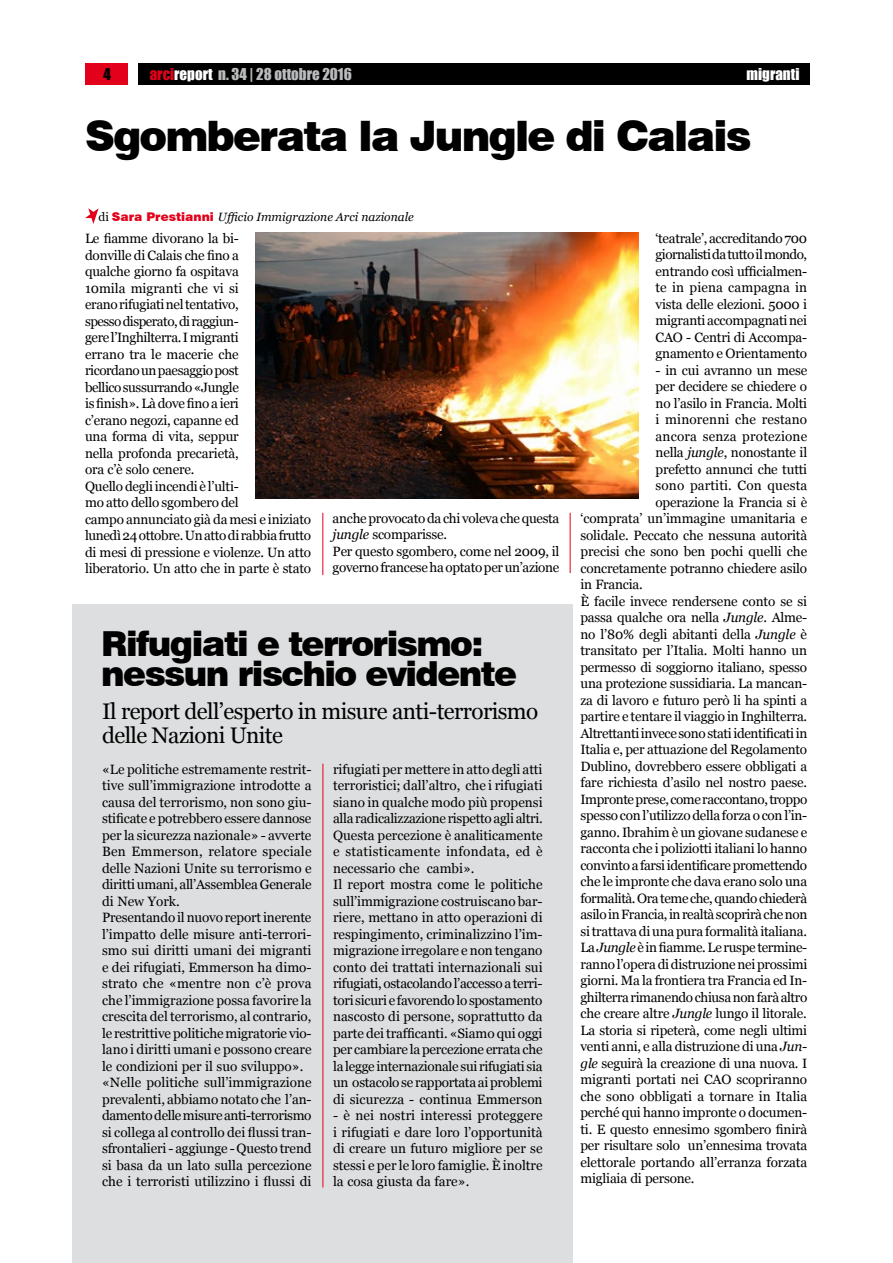
<style>
.page{position:relative;width:893px;height:1263px;background:#fff}
.page>*{position:absolute;margin:0;border:0;box-sizing:border-box;transform-origin:0 0}
.t1{font:900 42px "Swiss 721 BT";letter-spacing:-.045em;color:#000}
.t2{font:900 34.5px/30px "Swiss 721 BT";letter-spacing:-.045em;color:#000}
.t3{font:22.5px/24px "Georgia";letter-spacing:-.025em;color:#000}
.t4{font:15px "Impact";color:#b9bbbc}
.t5{font:15px "Impact";color:#fff}
.t6{font:15px "Impact";color:#000}
.t7{font:13.5px/16.5px "Georgia";letter-spacing:-.015em;color:#000}
.t8{font:13.5px "Georgia";letter-spacing:.01em;color:#000}
.t9{font:13.5px "Georgia";letter-spacing:-.035em;color:#000}
.t10{font:italic 12px "Georgia";color:#000}
.s1{color:#e2001a}
.s2{color:#fff}
.s3{font-style:normal}
.s4{font-family:"Swiss 721 BT";font-weight:900;font-style:normal;color:#e2001a}
.s5{font-style:italic}
</style>
<div class="page">
<div style="left:138px;top:64px;width:672px;height:21px;background:#000"></div>
<div style="left:85px;top:64px;width:43px;height:21px;background:#e2001a"></div>
<div style="left:72px;top:605px;width:501px;height:658px;background:#dddedf"></div>
<hr style="left:570px;top:513px;width:1px;height:60px;background:#e2001a">
<svg style="left:85px;top:208px;width:14px;height:16px"></svg>
<hr style="left:323px;top:764px;width:1px;height:423px;background:#e2001a">
<img style="left:256px;top:233px;width:383px;height:266px">
<hr style="left:322px;top:513px;width:1px;height:62px;background:#e2001a">
<p class="t6" style="left:104px;top:62px;width:9px">4</p>
<p class="t4" style="left:150px;top:62px;width:204px"><span class="s1">arci</span><span class="s2">report</span> n. 34 | 28 ottobre 2016</p>
<p class="t5" style="left:746px;top:62px;width:54px">migranti</p>
<h1 class="t1" style="left:85px;top:111px;width:668px">Sgomberata la Jungle di Calais</h1>
<p class="t10" style="left:99px;top:209px;width:317px"><span class="s3">di</span> <span class="s4">Sara Prestianni</span> Ufficio Immigrazione Arci nazionale</p>
<p class="t7" style="left:85px;top:230px;width:228px">Le fiamme divorano la bi-<br>donville di Calais che fino a<br>qualche giorno fa ospitava<br>10mila migranti che vi si<br>erano rifugiati nel tentativo,<br>spesso disperato, di raggiun-<br>gere l’Inghilterra. I migranti<br>errano tra le macerie che<br>ricordano un paesaggio post<br>bellico sussurrando «Jungle<br>is finish». Là dove fino a ieri<br>c’erano negozi, capanne ed<br>una forma di vita, seppur<br>nella profonda precarietà,<br>ora c’è solo cenere.<br>Quello degli incendi è l’ulti-<br>mo atto dello sgombero del<br>campo annunciato già da mesi e iniziato lunedì 24 ottobre. Un atto di rabbia frutto di mesi di pressione e violenze. Un atto liberatorio. Un atto che in parte è stato</p>
<p class="t7" style="left:333px;top:510px;width:228px">anche provocato da chi voleva che questa <span class="s5">jungle</span> scomparisse.<br>Per questo sgombero, come nel 2009, il governo francese ha optato per un’azione</p>
<h2 class="t2" style="left:101px;top:628px;width:417px">Rifugiati e terrorismo: nessun rischio evidente</h2>
<h3 class="t3" style="left:102px;top:700px;width:438px">Il report dell’esperto in misure anti-terrorismo delle Nazioni Unite</h3>
<p class="t7" style="left:102px;top:761px;width:211px">«Le politiche estremamente restrit&shy;tive sull’immigrazione introdotte a causa del terrorismo, non sono giu&shy;stificate e potrebbero essere dannose per la sicurezza nazionale» - avverte Ben Emmerson, relatore speciale delle Nazioni Unite su terrorismo e diritti umani, all’Assemblea Generale di New York.<br>Presentando il nuovo report inerente l’impatto delle misure anti-terrori&shy;smo sui diritti umani dei migranti e dei rifugiati, Emmerson ha dimo&shy;strato che «mentre non c’è prova che l’immigrazione possa favorire la crescita del terrorismo, al contrario, le restrittive politiche migratorie vio&shy;lano i diritti umani e possono creare le condizioni per il suo sviluppo». «Nelle politiche sull’immigrazione prevalenti, abbiamo notato che l’an&shy;damento delle misure anti-terrorismo si collega al controllo dei flussi tran&shy;sfrontalieri - aggiunge - Questo trend si basa da un lato sulla percezione che i terroristi utilizzino i flussi di</p>
<p class="t7" style="left:333px;top:761px;width:211px">rifugiati per mettere in atto degli atti terroristici; dall’altro, che i rifugiati siano in qualche modo più propensi alla radicalizzazione rispetto agli altri.<br>Questa percezione è analiticamente e statisticamente infondata, ed è necessario che cambi».<br>Il report mostra come le politiche sull’immigrazione costruiscano bar&shy;riere, mettano in atto operazioni di respingimento, criminalizzino l’im&shy;migrazione irregolare e non tengano conto dei trattati internazionali sui rifugiati, ostacolando l’accesso a terri&shy;tori sicuri e favorendo lo spostamento nascosto di persone, soprattutto da parte dei trafficanti. «Siamo qui oggi per cambiare la percezione errata che la legge internazionale sui rifugiati sia un ostacolo se rapportata ai problemi di sicurezza - continua Emmerson</p>
<p class="t7" style="left:333px;top:1108px;width:211px;text-align:justify">- è nei nostri interessi proteggere i rifugiati e dare loro l’opportunità di creare un futuro migliore per se stessi e per le loro famiglie. È inoltre la cosa giusta da fare».</p>
<p class="t7" style="left:656px;top:230px;width:153px;text-align:justify">‘teatrale’, accreditando 700 giornalisti da tutto il mondo, entrando così ufficialmen&shy;te in piena campagna in vista delle elezioni. 5000 i migranti accompagnati nei CAO - Centri di Accompa&shy;gnamento e Orientamento</p>
<p class="t7" style="left:656px;top:362px;width:153px">- in cui avranno un mese</p>
<p class="t7" style="left:656px;top:379px;width:153px">per decidere se chiedere o</p>
<p class="t7" style="left:656px;top:395px;width:153px">no l’asilo in Francia. Molti</p>
<p class="t8" style="left:656px;top:412px;width:153px">i minorenni che restano</p>
<p class="t8" style="left:656px;top:428px;width:153px">ancora senza protezione</p>
<p class="t7" style="left:656px;top:445px;width:153px">nella <span class="s5">jungle</span>, nonostante il</p>
<p class="t7" style="left:656px;top:461px;width:153px">prefetto annunci che tutti</p>
<p class="t8" style="left:656px;top:478px;width:153px">sono partiti. Con questa</p>
<p class="t7" style="left:656px;top:494px;width:153px">operazione la Francia si è</p>
<p class="t7" style="left:580px;top:511px;width:228px">‘comprata’ un’immagine umanitaria e</p>
<p class="t7" style="left:580px;top:527px;width:228px">solidale. Peccato che nessuna autorità</p>
<p class="t7" style="left:580px;top:544px;width:228px">precisi che sono ben pochi quelli che</p>
<p class="t7" style="left:580px;top:560px;width:228px">concretamente potranno chiedere asilo</p>
<p class="t7" style="left:580px;top:577px;width:64px">in Francia.</p>
<p class="t7" style="left:580px;top:593px;width:228px">È facile invece rendersene conto se si</p>
<p class="t7" style="left:580px;top:610px;width:228px">passa qualche ora nella <span class="s5">Jungle</span>. Alme-</p>
<p class="t7" style="left:580px;top:626px;width:228px">no l’80% degli abitanti della <span class="s5">Jungle</span> è</p>
<p class="t7" style="left:580px;top:643px;width:228px">transitato per l’Italia. Molti hanno un</p>
<p class="t7" style="left:580px;top:659px;width:228px">permesso di soggiorno italiano, spesso</p>
<p class="t7" style="left:580px;top:676px;width:228px">una protezione sussidiaria. La mancan-</p>
<p class="t7" style="left:580px;top:692px;width:228px">za di lavoro e futuro però li ha spinti a</p>
<p class="t7" style="left:580px;top:709px;width:228px">partire e tentare il viaggio in Inghilterra.</p>
<p class="t7" style="left:580px;top:725px;width:228px">Altrettanti invece sono stati identificati in</p>
<p class="t7" style="left:580px;top:742px;width:228px">Italia e, per attuazione del Regolamento</p>
<p class="t7" style="left:580px;top:758px;width:228px">Dublino, dovrebbero essere obbligati a</p>
<p class="t7" style="left:580px;top:775px;width:228px">fare richiesta d’asilo nel nostro paese.</p>
<p class="t9" style="left:580px;top:791px;width:228px">Impronte prese, come raccontano, troppo</p>
<p class="t7" style="left:580px;top:808px;width:228px">spesso con l’utilizzo della forza o con l’in-</p>
<p class="t7" style="left:580px;top:824px;width:228px">ganno. Ibrahim è un giovane sudanese e</p>
<p class="t7" style="left:580px;top:841px;width:228px">racconta che i poliziotti italiani lo hanno</p>
<p class="t7" style="left:580px;top:857px;width:228px">convinto a farsi identificare promettendo</p>
<p class="t7" style="left:580px;top:874px;width:228px">che le impronte che dava erano solo una</p>
<p class="t7" style="left:580px;top:890px;width:228px">formalità. Ora teme che, quando chiederà</p>
<p class="t7" style="left:580px;top:907px;width:228px">asilo in Francia, in realtà scoprirà che non</p>
<p class="t7" style="left:580px;top:923px;width:228px">si trattava di una pura formalità italiana.</p>
<p class="t7" style="left:580px;top:940px;width:228px">La <span class="s5">Jungle</span> è in fiamme. Le ruspe termine-</p>
<p class="t7" style="left:580px;top:956px;width:228px">ranno l’opera di distruzione nei prossimi</p>
<p class="t7" style="left:580px;top:973px;width:228px">giorni. Ma la frontiera tra Francia ed In-</p>
<p class="t7" style="left:580px;top:989px;width:228px">ghilterra rimanendo chiusa non farà altro</p>
<p class="t7" style="left:580px;top:1006px;width:228px">che creare altre <span class="s5">Jungle</span> lungo il litorale.</p>
<p class="t7" style="left:580px;top:1022px;width:228px">La storia si ripeterà, come negli ultimi</p>
<p class="t7" style="left:580px;top:1039px;width:228px">venti anni, e alla distruzione di una <span class="s5">Jun-</span></p>
<p class="t7" style="left:580px;top:1055px;width:228px"><span class="s5">gle</span> seguirà la creazione di una nuova. I</p>
<p class="t7" style="left:580px;top:1072px;width:228px">migranti portati nei CAO scopriranno</p>
<p class="t7" style="left:580px;top:1088px;width:228px">che sono obbligati a tornare in Italia</p>
<p class="t7" style="left:580px;top:1105px;width:228px">perché qui hanno impronte o documen-</p>
<p class="t7" style="left:580px;top:1121px;width:228px">ti. E questo ennesimo sgombero finirà</p>
<p class="t7" style="left:580px;top:1138px;width:228px">per risultare solo un’ennesima trovata</p>
<p class="t7" style="left:580px;top:1154px;width:228px">elettorale portando all’erranza forzata</p>
<p class="t7" style="left:580px;top:1171px;width:116px">migliaia di persone.</p>
</div>
